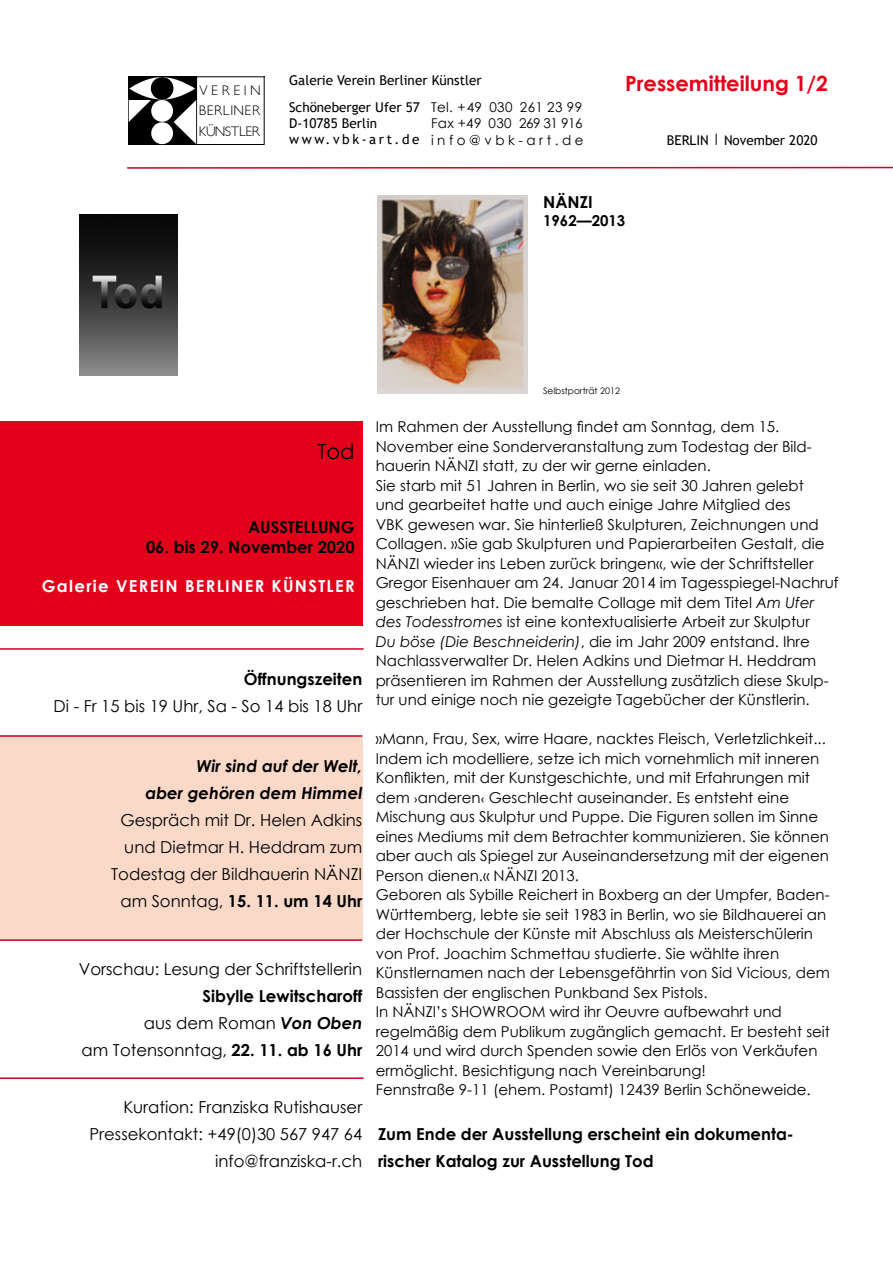
<style>
.page{position:relative;width:893px;height:1263px;background:#fff}
.page>*{position:absolute;margin:0;border:0;box-sizing:border-box;transform-origin:0 0}
.t1{font:700 21px "Century Gothic";color:#e2001a}
.t2{font:21px "Century Gothic";color:#000}
.t3{font:16.5px/27px "Century Gothic";color:#000;text-align:right}
.t4{font:700 16.5px/27px "Century Gothic";color:#000}
.t5{font:italic 700 16.5px/27px "Century Gothic";color:#000;text-align:right}
.t6{font:700 16.5px "Century Gothic";letter-spacing:.08em;color:#fff}
.t7{font:15px/19.5px "Century Gothic";color:#000}
.t8{font:700 15px "Century Gothic";color:#000}
.t9{font:300 13.8px "Gill Sans";letter-spacing:.035em;color:#000}
.t10{font:300 13.8px "Gill Sans";letter-spacing:-.01em;color:#000}
.t11{font:13.5px/16.2px "Trebuchet MS";color:#000}
.t12{font:13.5px/16.2px "Century Gothic";letter-spacing:.025em;color:#000;text-align:justify}
.t13{font:9px "Century Gothic";color:#000}
.s1{font-weight:700}
.s2{font-weight:400}
.s3{font-style:italic}
.s4{font-family:"Tunga"}
</style>
<div class="page">
<div style="left:0;top:735px;width:362px;height:204px;background:#fbd9c9"></div>
<hr style="left:127px;top:167px;width:766px;height:2px;background:#cd0028">
<div style="left:128px;top:76px;width:68px;height:69px;background:#000"></div>
<div style="left:151px;top:122px;width:22px;height:22px;background:#fff;border-radius:50%"></div>
<div style="left:151px;top:100px;width:22px;height:22px;background:#fff;border-radius:50%"></div>
<svg style="left:129px;top:77px;width:66px;height:23px"></svg>
<div style="left:151px;top:77px;width:22px;height:23px;background:#000;border-radius:50%"></div>
<svg style="left:174px;top:77px;width:23px;height:68px"></svg>
<svg style="left:129px;top:100px;width:22px;height:22px"></svg>
<hr style="left:0;top:648px;width:364px;height:2px;background:#cd0028">
<hr style="left:0;top:939px;width:362px;height:2px;background:#cd0028">
<hr style="left:0;top:1077px;width:364px;height:2px;background:#cd0028">
<div style="left:0;top:421px;width:362px;height:204px;background:#e2001a"></div>
<hr style="left:0;top:735px;width:362px;height:2px;background:#cd0028">
<img style="left:79px;top:214px;width:98px;height:161px">
<img style="left:378px;top:196px;width:149px;height:198px">
<p class="t9" style="left:199px;top:82px;width:63px">VEREIN</p>
<p class="t9" style="left:199px;top:103px;width:63px">BERLINER</p>
<p class="t10" style="left:199px;top:124px;width:62px">KÜNSTLER</p>
<p class="t11" style="left:289px;top:72px;width:194px">Galerie Verein Berliner Künstler</p>
<p class="t11" style="left:289px;top:99px;width:132px">Schöneberger Ufer 57<br>D-10785 Berlin www.vbk-art.de</p>
<p class="t12" style="left:431px;top:99px;width:154px">Tel. +49 030 261 23 99<br>Fax +49 030 269 31 916 info@vbk-art.de</p>
<h1 class="t1" style="left:625px;top:68px;width:204px">Pressemitteilung 1/2</h1>
<p class="t11" style="left:667px;top:132px;width:152px">BERLIN | November 2020</p>
<p class="t4" style="left:543px;top:188px;width:51px">NÄNZI</p>
<p class="t8" style="left:543px;top:210px;width:84px">1962—2013</p>
<p class="t13" style="left:543px;top:384px;width:78px">Selbstporträt 2012</p>
<h1 class="t2" style="left:318px;top:436px;width:39px">Tod</h1>
<p class="t4" style="left:248px;top:513px;width:108px">AUSSTELLUNG</p>
<p class="t4" style="left:146px;top:532px;width:210px">06. bis 29. November 2020</p>
<p class="t6" style="left:42px;top:574px;width:314px">Galerie VEREIN BERLINER KÜNSTLER</p>
<p class="t4" style="left:244px;top:665px;width:120px">Öffnungszeiten</p>
<p class="t3" style="left:54px;top:692px;width:310px">Di - Fr 15 bis 19 Uhr, Sa - So 14 bis 18 Uhr</p>
<p class="t5" style="left:145px;top:752px;width:218px">Wir sind auf der Welt,<br>aber gehören dem Himmel</p>
<p class="t3" style="left:111px;top:806px;width:253px">Gespräch mit Dr. Helen Adkins und Dietmar H. Heddram zum<br>Todestag der Bildhauerin NÄNZI am Sonntag, <span class="s1">15. 11. um 14 Uhr</span></p>
<p class="t3" style="left:79px;top:955px;width:285px">Vorschau: Lesung der Schriftstellerin</p>
<p class="t4" style="left:82px;top:982px;width:282px;text-align:right">Sibylle Lewitscharoff<br><span class="s2">aus dem Roman</span> <span class="s3">Von Oben<br></span><span class="s2">am Totensonntag,</span> 22. 11. ab 16 Uhr</p>
<p class="t3" style="left:89px;top:1093px;width:274px">Kuration: Franziska Rutishauser<br>Pressekontakt: +49(0)30 567 947 64 info@franziska-r.ch</p>
<p class="t7" style="left:376px;top:417px;width:464px">Im Rahmen der Ausstellung findet am Sonntag, dem 15.<br>November eine Sonderveranstaltung zum Todestag der Bild&shy;hauerin NÄNZI statt, zu der wir gerne einladen.<br>Sie starb mit 51 Jahren in Berlin, wo sie seit 30 Jahren gelebt<br>und gearbeitet hatte und auch einige Jahre Mitglied des<br>VBK gewesen war. Sie hinterließ Skulpturen, Zeichnungen und Collagen. »Sie gab Skulpturen und Papierarbeiten Gestalt, die NÄNZI wieder ins Leben zurück bringen«, wie der Schriftsteller Gregor Eisenhauer am 24. Januar 2014 im Tagesspiegel-Nachruf geschrieben hat. Die bemalte Collage mit dem Titel <span class="s3">Am Ufer des Todesstromes</span> ist eine kontextualisierte Arbeit zur Skulptur<br><span class="s3">Du böse (Die Beschneiderin)</span>, die im Jahr 2009 entstand. Ihre Nachlassverwalter Dr. Helen Adkins und Dietmar H. Heddram präsentieren im Rahmen der Ausstellung zusätzlich diese Skulp&shy;tur und einige noch nie gezeigte Tagebücher der Künstlerin.</p>
<p class="t7" style="left:376px;top:729px;width:456px">»Mann, Frau, Sex, wirre Haare, nacktes Fleisch, Verletzlichkeit...<br>Indem ich modelliere, setze ich mich vornehmlich mit inneren Konflikten, mit der Kunstgeschichte, und mit Erfahrungen mit dem <span class="s4">›</span>anderen<span class="s4">‹</span> Geschlecht auseinander. Es entsteht eine Mischung aus Skulptur und Puppe. Die Figuren sollen im Sinne eines Mediums mit dem Betrachter kommunizieren. Sie können aber auch als Spiegel zur Auseinandersetzung mit der eigenen Person dienen.« NÄNZI 2013.<br>Geboren als Sybille Reichert in Boxberg an der Umpfer, Baden-Württemberg, lebte sie seit 1983 in Berlin, wo sie Bildhauerei an der Hochschule der Künste mit Abschluss als Meisterschülerin von Prof. Joachim Schmettau studierte. Sie wählte ihren Künstlernamen nach der Lebensgefährtin von Sid Vicious, dem Bassisten der englischen Punkband Sex Pistols.<br>In NÄNZI’s SHOWROOM wird ihr Oeuvre aufbewahrt und regelmäßig dem Publikum zugänglich gemacht. Er besteht seit 2014 und wird durch Spenden sowie den Erlös von Verkäufen ermöglicht. Besichtigung nach Vereinbarung!<br>Fennstraße 9-11 (ehem. Postamt) 12439 Berlin Schöneweide.</p>
<p class="t4" style="left:378px;top:1120px;width:417px">Zum Ende der Ausstellung erscheint ein dokumenta&shy;rischer Katalog zur Ausstellung Tod</p>
</div>
